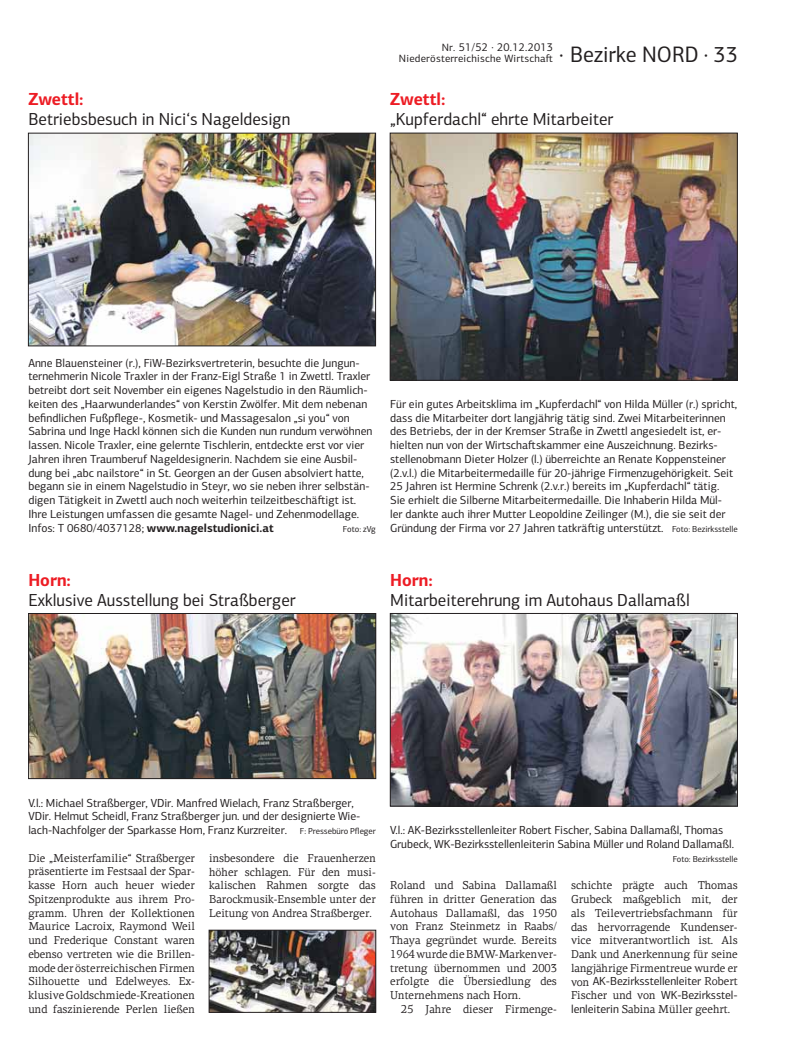
<style>
.page{position:relative;width:798px;height:1063px;background:#fff}
.page>*{position:absolute;margin:0;border:0;box-sizing:border-box;transform-origin:0 0}
.t1{font:22.5px "PF Centro Sans Pro";color:#231f20;scale:.96 1}
.t2{font:17.5px "PF Centro Sans Pro";color:#231f20;scale:.96 1}
.t3{font:700 17.5px "PF Centro Sans Pro";color:#ed1c24;scale:.96 1}
.t4{font:11.75px/13.8px "PF Centro Sans Pro";color:#231f20}
.t5{font:11.5px/13.8px "PF Centro Serif Pro";color:#231f20;text-align:justify;scale:.96 1}
.t6{font:11.5px "PF Centro Sans Pro";letter-spacing:.02em;color:#231f20;scale:.96 1}
.t7{font:10.62px "PF Centro Sans Pro";letter-spacing:.02em;color:#231f20}
.t8{font:8.75px "PF Centro Sans Pro";letter-spacing:-.03em;color:#231f20}
.s1{font-size:10.62px}
.s2{font-weight:700}
.s3{font-size:8.75px}
.s4{font-family:"PF Centro Serif Pro";font-size:11.5px}
.s5{font-family:"PF Centro Sans Pro";font-size:11.75px}
</style>
<div class="page">
<img style="left:30px;top:135px;width:343px;height:209px">
<div style="left:28px;top:133px;width:347px;height:213px;border:1px solid #231f20"></div>
<img style="left:392px;top:135px;width:343px;height:243px">
<div style="left:390px;top:133px;width:347px;height:247px;border:1px solid #231f20"></div>
<img style="left:30px;top:615px;width:344px;height:162px">
<div style="left:28px;top:613px;width:348px;height:166px;border:1px solid #231f20"></div>
<img style="left:211px;top:932px;width:163px;height:79px">
<div style="left:209px;top:930px;width:167px;height:83px;border:1px solid #231f20"></div>
<img style="left:392px;top:615px;width:343px;height:189px">
<div style="left:390px;top:613px;width:347px;height:193px;border:1px solid #231f20"></div>
<h2 class="t3" style="left:28px;top:92px;width:59px">Zwettl:</h2>
<h2 class="t2" style="left:28px;top:112px;width:274px">Betriebsbesuch in Nici‘s Nageldesign</h2>
<p class="t6" style="left:441px;top:43px;width:117px"><span class="s1">Nr.</span> 51/52 · 20.12.2013</p>
<p class="t7" style="left:399px;top:55px;width:155px">Niederösterreichische Wirtscha-</p>
<h1 class="t1" style="left:559px;top:46px;width:188px">· Bezirke NORD · 33</h1>
<h2 class="t3" style="left:390px;top:92px;width:59px">Zwettl:</h2>
<h2 class="t2" style="left:390px;top:112px;width:234px">„Kupferdachl“ ehrte Mitarbeiter</h2>
<p class="t4" style="left:28px;top:357px;width:345px">Anne Blauensteiner (r.), FiW-Bezirksvertreterin, besuchte die Jungun&shy;ternehmerin Nicole Traxler in der Franz-Eigl Straße 1 in Zwettl. Traxler betreibt dort seit November ein eigenes Nagelstudio in den Räumlich&shy;keiten des „Haarwunderlandes“ von Kerstin Zwölfer. Mit dem nebenan befindlichen Fußpflege-, Kosmetik- und Massagesalon „si you“ von Sabrina und Inge Hackl können sich die Kunden nun rundum verwöhnen lassen. Nicole Traxler, eine gelernte Tischlerin, entdeckte erst vor vier Jahren ihren Traumberuf Nageldesignerin. Nachdem sie eine Ausbil&shy;dung bei „abc nailstore“ in St. Georgen an der Gusen absolviert hatte, begann sie in einem Nagelstudio in Steyr, wo sie neben ihrer selbstän&shy;digen Tätigkeit in Zwettl auch noch weiterhin teilzeitbeschä-igt ist.<br>Ihre Leistungen umfassen die gesamte Nagel- und Zehenmodellage.<br>Infos: T 0680/4037128; <span class="s2">www.nagelstudionici.at</span></p>
<p class="t8" style="left:343px;top:525px;width:34px">Foto: zVg</p>
<p class="t4" style="left:390px;top:398px;width:349px">Für ein gutes Arbeitsklima im „Kupferdachl“ von Hilda Müller (r.) spricht, dass die Mitarbeiter dort langjährig tätig sind. Zwei Mitarbeiterinnen des Betriebs, der in der Kremser Straße in Zwettl angesiedelt ist, er&shy;hielten nun von der Wirtscha-skammer eine Auszeichnung. Bezirks&shy;stellenobmann Dieter Holzer (l.) überreichte an Renate Koppensteiner (2.v.l.) die Mitarbeitermedaille für 20-jährige Firmenzugehörigkeit. Seit 25 Jahren ist Hermine Schrenk (2.v.r.) bereits im „Kupferdachl“ tätig.<br>Sie erhielt die Silberne Mitarbeitermedaille. Die Inhaberin Hilda Mül-<br>ler dankte auch ihrer Mutter Leopoldine Zeilinger (M.), die sie seit der Gründung der Firma vor 27 Jahren tatkrä-ig unterstützt. <span class="s3">Foto: Bezirksstelle</span></p>
<h2 class="t3" style="left:28px;top:573px;width:46px">Horn:</h2>
<h2 class="t2" style="left:28px;top:593px;width:280px">Exklusive Ausstellung bei Straßberger</h2>
<h2 class="t3" style="left:390px;top:573px;width:46px">Horn:</h2>
<h2 class="t2" style="left:390px;top:593px;width:313px">Mitarbeiterehrung im Autohaus Dallamaßl</h2>
<p class="t4" style="left:28px;top:797px;width:349px">V.l.: Michael Straßberger, VDir. Manfred Wielach, Franz Straßberger,<br>VDir. Helmut Scheidl, Franz Straßberger jun. und der designierte Wie&shy;lach-Nachfolger der Sparkasse Horn, Franz Kurzreiter. <span class="s3">F: Pressebüro Pfleger</span></p>
<p class="t5" style="left:28px;top:852px;width:175px">Die „Meisterfamilie“ Straßberger präsentierte im Festsaal der Spar&shy;kasse Horn auch heuer wieder Spitzenprodukte aus ihrem Pro&shy;gramm. Uhren der Kollektionen Maurice Lacroix, Raymond Weil und Frederique Constant waren ebenso vertreten wie die Brillen&shy;mode der österreichischen Firmen Silhouette und Edelweyes. Ex&shy;klusive Goldschmiede-Kreationen und faszinierende Perlen ließen</p>
<p class="t5" style="left:209px;top:852px;width:175px">insbesondere die Frauenherzen höher schlagen. Für den musi&shy;kalischen Rahmen sorgte das Barockmusik-Ensemble unter der Leitung von Andrea Straßberger.</p>
<p class="t4" style="left:390px;top:825px;width:345px">V.l.: AK-Bezirksstellenleiter Robert Fischer, Sabina Dallamaßl, Thomas<br>Grubeck, WK-Bezirksstellenleiterin Sabina Müller und Roland Dallamaßl.</p>
<p class="t8" style="left:672px;top:855px;width:66px">Foto: Bezirksstelle</p>
<p class="t5" style="left:390px;top:880px;width:175px">Roland und Sabina Dallamaßl führen in dritter Generation das Autohaus Dallamaßl, das 1950 von Franz Steinmetz in Raabs/ Thaya gegründet wurde. Bereits 1964 wurde die BMW-Markenver&shy;tretung übernommen und 2003 erfolgte die Übersiedlung des Unternehmens nach Horn.</p>
<p class="t5" style="left:401px;top:1003px;width:164px">25 Jahre dieser Firmenge-</p>
<p class="t5" style="left:571px;top:880px;width:175px">schichte prägte auch Thomas Grubeck maßgeblich mit, der als Teilevertriebsfachmann für das hervorragende Kundenser&shy;vice mitverantwortlich ist. Als Dank und Anerkennung für seine langjährige Firmentreue wurde er</p>
<p class="t4" style="left:571px;top:976px;width:168px"><span class="s4">von</span> AK-Bezirksstellenleiter <span class="s4">Robert<br>Fischer und von</span> WK-Bezirksstel-</p>
<p class="t5" style="left:571px;top:1003px;width:167px"><span class="s5">lenleiterin</span> Sabina Müller geehrt.</p>
</div>
